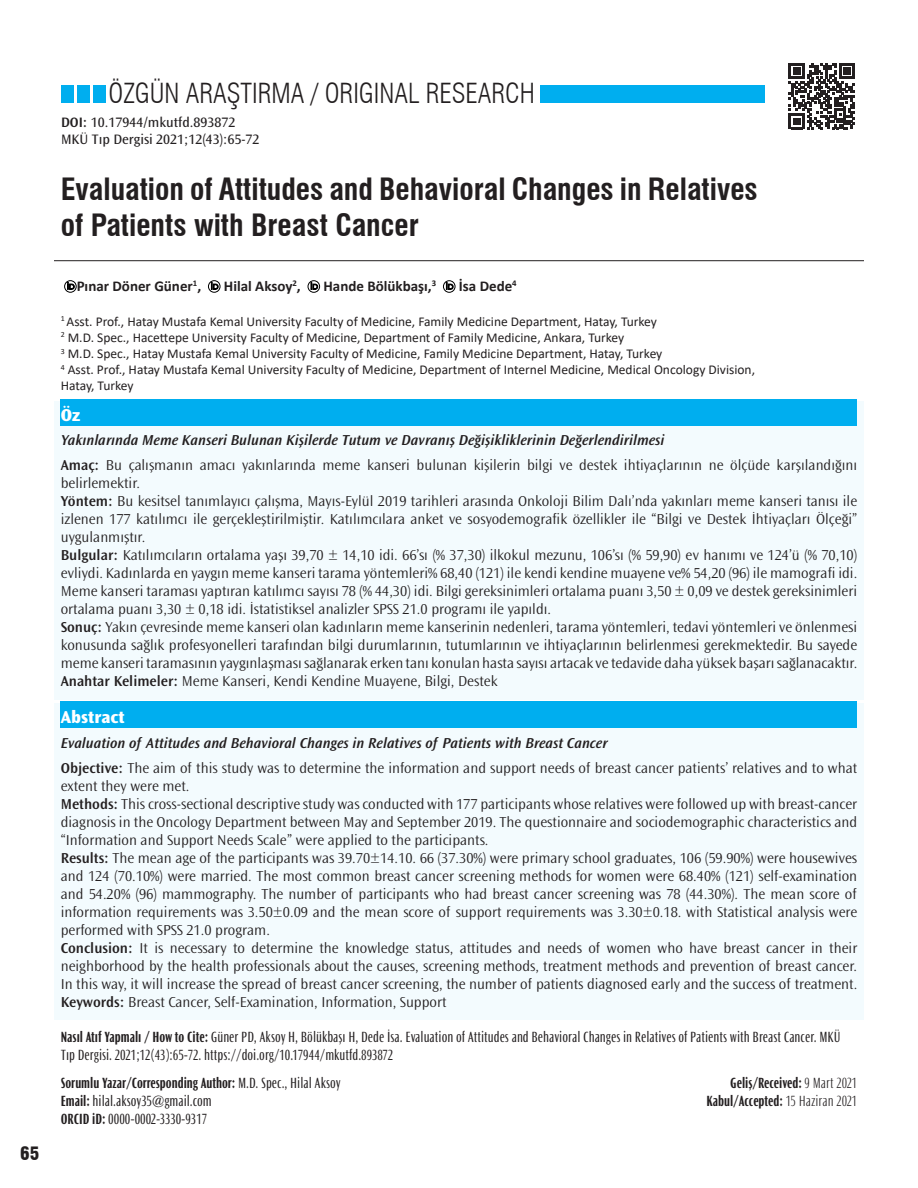
<style>
.page{position:relative;width:918px;height:1188px;background:#fff}
.page>*{position:absolute;margin:0;border:0;box-sizing:border-box;transform-origin:0 0}
.Makale_Ana_Başlık_TR{font:700 condensed 30px/36px "Swiss 721 BT";color:#231f20}
.t1{font:300 condensed 27px "Swiss 721 BT";color:#231f20}
.Abstract-EN{font:800 18px "Ocean Sans MT Pro";color:#fff}
.Sayfa_No{font:900 condensed 18px "Swiss 721 BT";color:#231f20}
.Öz-TR{font:800 18px "Ocean Sans MT Pro";color:#fff}
.Özet_Metin-EN{font:300 15px/18px "Ocean Sans MT Pro";color:#231f20;text-align:justify}
.Özet_Metin_TR{font:300 15px/18px "Ocean Sans MT Pro";color:#231f20;text-align:justify}
.Yazışma_Adresi{font:condensed 15px/18px "Ocean Sans MT Pro";color:#231f20}
.Özetin_Başlığı-TR{font:italic 600 15px "Ocean Sans MT Pro";color:#231f20}
.Özetin_Başlığı-EN{font:italic 600 15px "Ocean Sans MT Pro";color:#231f20}
.Yazışma_Adresi-2{font:700 condensed 15px "Ocean Sans MT Pro";color:#231f20}
.Yazar_İsimleri-TR{font:700 15px "Calibri";color:#231f20}
.Geliş_Kabul_Tarihi{font:700 condensed 15px "Ocean Sans MT Pro";color:#231f20}
.DOI_url{font:14.25px "Ocean Sans Std";color:#231f20}
.DOI{font:14.25px "Ocean Sans Std";color:#231f20}
.Yazarın_Kurumu-TR{font:13.5px/16.2px "Calibri";color:#231f20}
.s1{font-weight:600}
.s2{font-weight:700}
.s3{font-weight:300}
.s4{font-weight:400}
</style>
<div class="page">
<div style="left:93px;top:85px;width:12px;height:18px;background:#00aeef"></div>
<div style="left:540px;top:86px;width:225px;height:17px;background:#00aeef"></div>
<div style="left:77px;top:85px;width:12px;height:18px;background:#00aeef"></div>
<div style="left:61px;top:85px;width:13px;height:18px;background:#00aeef"></div>
<svg style="left:789px;top:63px;width:66px;height:66px"></svg>
<hr style="left:54px;top:260px;width:810px;height:1px;background:#231f20">
<div style="left:64px;top:280px;width:13px;height:13px;border:1px solid #000;border-radius:50%"></div>
<svg style="left:67px;top:282px;width:7px;height:7px"></svg>
<div style="left:208px;top:280px;width:12px;height:13px;border:1px solid #000;border-radius:50%"></div>
<svg style="left:211px;top:282px;width:7px;height:7px"></svg>
<div style="left:308px;top:280px;width:12px;height:13px;border:1px solid #000;border-radius:50%"></div>
<svg style="left:311px;top:282px;width:7px;height:7px"></svg>
<div style="left:443px;top:280px;width:12px;height:13px;border:1px solid #000;border-radius:50%"></div>
<svg style="left:446px;top:282px;width:7px;height:7px"></svg>
<div style="left:54px;top:401px;width:810px;height:299px;background:#f3fbfe"></div>
<div style="left:61px;top:399px;width:796px;height:27px;background:#00aeef"></div>
<div style="left:54px;top:703px;width:810px;height:317px;background:#f3fbfe"></div>
<div style="left:61px;top:701px;width:796px;height:27px;background:#00aeef"></div>
<p class="Sayfa_No" style="left:20px;top:1143px;width:21px">65</p>
<h2 class="t1" style="left:109px;top:77px;width:428px">ÖZGÜN ARAŞTIRMA / ORIGINAL RESEARCH</h2>
<p class="DOI" style="left:61px;top:114px;width:176px"><span class="s1">DOI:</span> 10.17944/mkutfd.893872</p>
<p class="DOI_url" style="left:61px;top:131px;width:200px">MKÜ Tıp Dergisi 2021;12(43):65-72</p>
<p class="Makale_Ana_Başlık_TR" style="left:61px;top:172px;width:699px">Evaluation of Attitudes and Behavioral Changes in Relatives of Patients with Breast Cancer</p>
<p class="Yazar_İsimleri-TR" style="left:77px;top:275px;width:126px">Pınar Döner Güner<sup>1</sup>,</p>
<p class="Yazar_İsimleri-TR" style="left:224px;top:275px;width:78px">Hilal Aksoy<sup>2</sup>,</p>
<p class="Yazar_İsimleri-TR" style="left:323px;top:275px;width:114px">Hande Bölükbaşı,<sup>3</sup></p>
<p class="Yazar_İsimleri-TR" style="left:459px;top:275px;width:59px">İsa Dede<sup>4</sup></p>
<p class="Yazarın_Kurumu-TR" style="left:61px;top:313px;width:598px"><sup>1</sup> Asst. Prof., Hatay Mustafa Kemal University Faculty of Medicine, Family Medicine Department, Hatay, Turkey</p>
<p class="Yazarın_Kurumu-TR" style="left:61px;top:329px;width:565px"><sup>2</sup> M.D. Spec., Hacettepe University Faculty of Medicine, Department of Family Medicine, Ankara, Turkey</p>
<p class="Yazarın_Kurumu-TR" style="left:61px;top:345px;width:603px"><sup>3</sup> M.D. Spec., Hatay Mustafa Kemal University Faculty of Medicine, Family Medicine Department, Hatay, Turkey</p>
<p class="Yazarın_Kurumu-TR" style="left:61px;top:361px;width:696px"><sup>4</sup> Asst. Prof., Hatay Mustafa Kemal University Faculty of Medicine, Department of Internel Medicine, Medical Oncology Division,<br>Hatay, Turkey</p>
<p class="Öz-TR" style="left:61px;top:404px;width:21px">Öz</p>
<p class="Özetin_Başlığı-TR" style="left:61px;top:431px;width:605px">Yakınlarında Meme Kanseri Bulunan Kişilerde Tutum ve Davranış Değişikliklerinin Değerlendirilmesi</p>
<p class="Özet_Metin_TR" style="left:61px;top:456px;width:798px"><span class="s1">Amaç:</span> Bu çalışmanın amacı yakınlarında meme kanseri bulunan kişilerin bilgi ve destek ihtiyaçlarının ne ölçüde karşılandığını belirlemektir.</p>
<p class="Özet_Metin_TR" style="left:61px;top:492px;width:798px"><span class="s1">Yöntem:</span> Bu kesitsel tanımlayıcı çalışma, Mayıs-Eylül 2019 tarihleri arasında Onkoloji Bilim Dalı’nda yakınları meme kanseri tanısı ile izlenen 177 katılımcı ile gerçekleştirilmiştir. Katılımcılara anket ve sosyodemografik özellikler ile “Bilgi ve Destek İhtiyaçları Ölçeği” uygulanmıştır.</p>
<p class="Özet_Metin_TR" style="left:61px;top:546px;width:798px"><span class="s1">Bulgular:</span> Katılımcıların ortalama yaşı 39,70 ± 14,10 idi. 66’sı (% 37,30) ilkokul mezunu, 106’sı (% 59,90) ev hanımı ve 124’ü (% 70,10) evliydi. Kadınlarda en yaygın meme kanseri tarama yöntemleri% 68,40 (121) ile kendi kendine muayene ve% 54,20 (96) ile mamografi idi.<br>Meme kanseri taraması yaptıran katılımcı sayısı 78 (% 44,30) idi. Bilgi gereksinimleri ortalama puanı 3,50 ± 0,09 ve destek gereksinimleri ortalama puanı 3,30 ± 0,18 idi. İstatistiksel analizler SPSS 21.0 programı ile yapıldı.</p>
<p class="Özet_Metin_TR" style="left:61px;top:618px;width:798px"><span class="s1">Sonuç:</span> Yakın çevresinde meme kanseri olan kadınların meme kanserinin nedenleri, tarama yöntemleri, tedavi yöntemleri ve önlenmesi konusunda sağlık profesyonelleri tarafından bilgi durumlarının, tutumlarının ve ihtiyaçlarının belirlenmesi gerekmektedir. Bu sayede meme kanseri taramasının yaygınlaşması sağlanarak erken tanı konulan hasta sayısı artacak ve tedavide daha yüksek başarı sağlanacaktır.<br><span class="s1">Anahtar Kelimeler:</span> Meme Kanseri, Kendi Kendine Muayene, Bilgi, Destek</p>
<p class="Abstract-EN" style="left:61px;top:706px;width:66px">Abstract</p>
<p class="Özetin_Başlığı-EN" style="left:61px;top:734px;width:548px">Evaluation of Attitudes and Behavioral Changes in Relatives of Patients with Breast Cancer</p>
<p class="Özet_Metin-EN" style="left:61px;top:759px;width:798px"><span class="s1">Objective:</span> The aim of this study was to determine the information and support needs of breast cancer patients’ relatives and to what extent they were met.</p>
<p class="Özet_Metin-EN" style="left:61px;top:795px;width:798px"><span class="s1">Methods:</span> This cross-sectional descriptive study was conducted with 177 participants whose relatives were followed up with breast-cancer diagnosis in the Oncology Department between May and September 2019. The questionnaire and sociodemographic characteristics and “Information and Support Needs Scale” were applied to the participants.</p>
<p class="Özet_Metin-EN" style="left:61px;top:849px;width:798px"><span class="s1">Results:</span> The mean age of the participants was 39.70±14.10. 66 (37.30%) were primary school graduates, 106 (59.90%) were housewives and 124 (70.10%) were married. The most common breast cancer screening methods for women were 68.40% (121) self-examination and 54.20% (96) mammography. The number of participants who had breast cancer screening was 78 (44.30%). The mean score of information requirements was 3.50±0.09 and the mean score of support requirements was 3.30±0.18. with Statistical analysis were performed with SPSS 21.0 program.</p>
<p class="Özet_Metin-EN" style="left:61px;top:939px;width:798px"><span class="s1">Conclusion:</span> It is necessary to determine the knowledge status, attitudes and needs of women who have breast cancer in their neighborhood by the health professionals about the causes, screening methods, treatment methods and prevention of breast cancer.<br>In this way, it will increase the spread of breast cancer screening, the number of patients diagnosed early and the success of treatment.<br><span class="s1">Keywords:</span> Breast Cancer, Self-Examination, Information, Support</p>
<p class="Yazışma_Adresi" style="left:61px;top:1028px;width:781px"><span class="s2">Nasıl Atıf Yapmalı / How to Cite:</span> Güner PD, Aksoy H, Bölükbaşı H, Dede İsa. Evaluation of Attitudes and Behavioral Changes in Relatives of Patients with Breast Cancer. MKÜ<br>Tıp Dergisi. 2021;12(43):65-72. https://doi.org/10.17944/mkutfd.893872</p>
<p class="Geliş_Kabul_Tarihi" style="left:730px;top:1073px;width:128px">Geliş/Received: <span class="s3">9 Mart 2021</span></p>
<p class="Geliş_Kabul_Tarihi" style="left:706px;top:1091px;width:152px">Kabul/Accepted: <span class="s3">15 Haziran 2021</span></p>
<p class="Yazışma_Adresi-2" style="left:61px;top:1073px;width:282px">Sorumlu Yazar/Corresponding Author: <span class="s4">M.D. Spec., Hilal Aksoy</span></p>
<p class="Yazışma_Adresi" style="left:61px;top:1092px;width:153px"><span class="s2">Email:</span> hilal.aksoy35@gmail.com</p>
<p class="Yazışma_Adresi" style="left:61px;top:1110px;width:148px"><span class="s2">ORCID iD:</span> 0000-0002-3330-9317</p>
</div>
